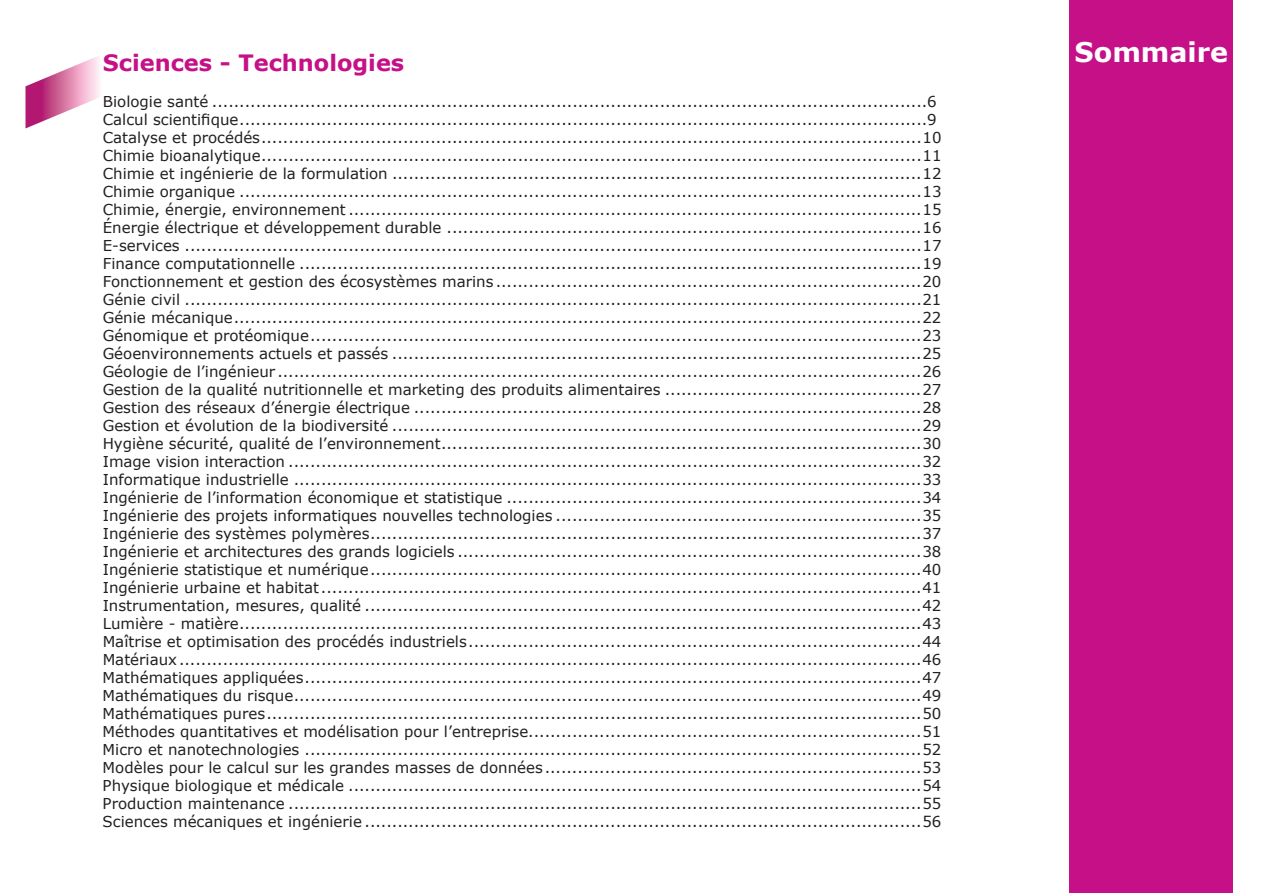
<style>
.page{position:relative;width:1263px;height:893px;background:#fff}
.page>*{position:absolute;margin:0;border:0;box-sizing:border-box;transform-origin:0 0}
.t1{font:700 27px "Verdana";color:#fff}
.t2{font:700 22.5px "Verdana";color:#c51088}
.t3{font:15px/18px "Verdana";color:#231f20}
</style>
<div class="page">
<div style="left:1069px;top:0;width:164px;height:893px;background:#c51088"></div>
<svg style="left:26px;top:56px;width:74px;height:72px"></svg>
<h2 class="t2" style="left:103px;top:47px;width:303px">Sciences - Technologies</h2>
<p class="t3" style="left:103px;top:93px;width:840px">Biologie santé ...................................................................................................................................6<br>Calcul scientifique..............................................................................................................................9<br>Catalyse et procédés.........................................................................................................................10<br>Chimie bioanalytique.........................................................................................................................11<br>Chimie et ingénierie de la formulation .................................................................................................12<br>Chimie organique .............................................................................................................................13<br>Chimie, énergie, environnement .........................................................................................................15<br>Énergie électrique et développement durable .......................................................................................16<br>E-services .......................................................................................................................................17<br>Finance computationnelle ..................................................................................................................19<br>Fonctionnement et gestion des écosystèmes marins ..............................................................................20<br>Génie civil .......................................................................................................................................21<br>Génie mécanique..............................................................................................................................22<br>Génomique et protéomique................................................................................................................23<br>Géoenvironnements actuels et passés .................................................................................................25<br>Géologie de l’ingénieur ......................................................................................................................26<br>Gestion de la qualité nutritionnelle et marketing des produits alimentaires ...............................................27<br>Gestion des réseaux d’énergie électrique .............................................................................................28<br>Gestion et évolution de la biodiversité .................................................................................................29<br>Hygiène sécurité, qualité de l’environnement........................................................................................30<br>Image vision interaction ....................................................................................................................32<br>Informatique industrielle ...................................................................................................................33<br>Ingénierie de l’information économique et statistique ............................................................................34<br>Ingénierie des projets informatiques nouvelles technologies ...................................................................35<br>Ingénierie des systèmes polymères.....................................................................................................37<br>Ingénierie et architectures des grands logiciels .....................................................................................38<br>Ingénierie statistique et numérique.....................................................................................................40<br>Ingénierie urbaine et habitat..............................................................................................................41<br>Instrumentation, mesures, qualité ......................................................................................................42<br>Lumière - matière.............................................................................................................................43<br>Maîtrise et optimisation des procédés industriels...................................................................................44<br>Matériaux........................................................................................................................................46<br>Mathématiques appliquées.................................................................................................................47<br>Mathématiques du risque...................................................................................................................49<br>Mathématiques pures........................................................................................................................50<br>Méthodes quantitatives et modélisation pour l’entreprise........................................................................51<br>Micro et nanotechnologies .................................................................................................................52<br>Modèles pour le calcul sur les grandes masses de données.....................................................................53<br>Physique biologique et médicale .........................................................................................................54<br>Production maintenance ....................................................................................................................55<br>Sciences mécaniques et ingénierie ......................................................................................................56</p>
<h1 class="t1" style="left:1074px;top:33px;width:155px">Sommaire</h1>
</div>
